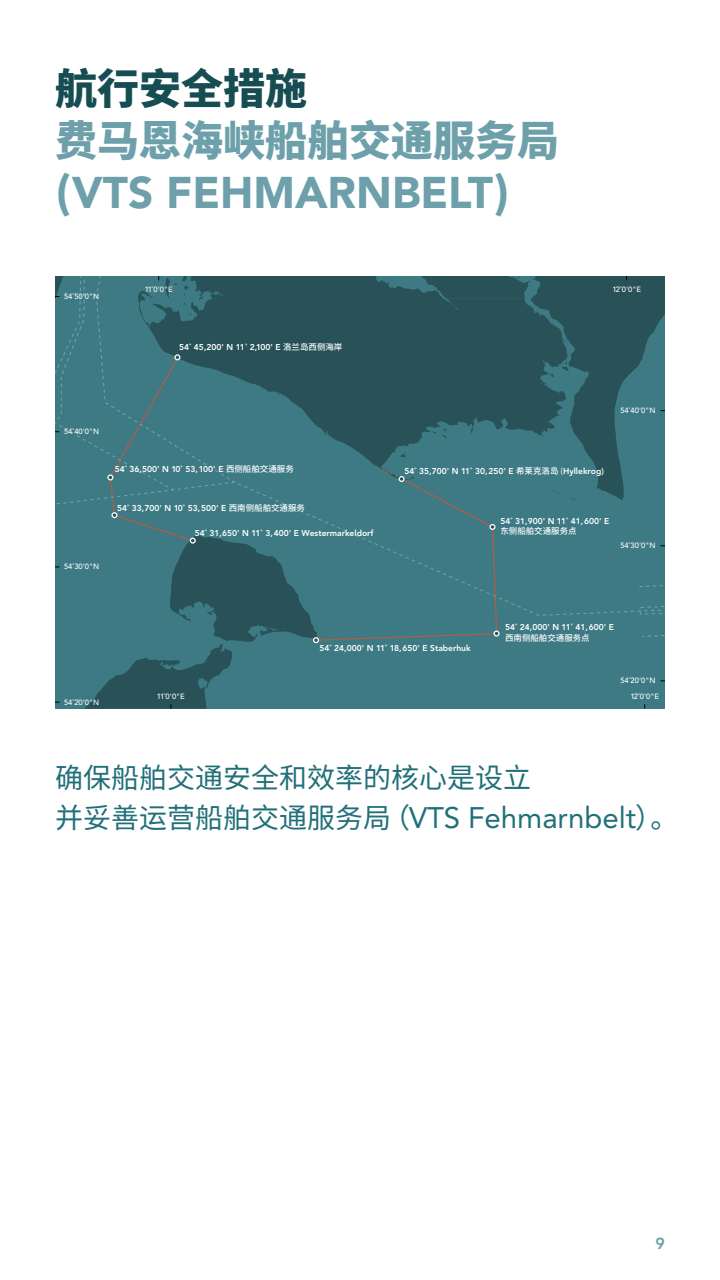
<style>
.page{position:relative;width:720px;height:1280px;background:#fff}
.page>*{position:absolute;margin:0;border:0;box-sizing:border-box;transform-origin:0 0}
.t1{font:900 44px "Avenir LT Std";color:#6da0aa}
.t2{font:900 42px/52px "Noto Sans CJ Ksc";color:#6da0aa}
.Body{font:28px/40px "Noto Sans CJ Ksc";color:#217079}
.t3{font:800 16px "Avenir LT Std";color:#6da0aa}
.t4{font:800 8.5px/10.2px "Avenir LT Std";color:#fff}
.t5{font:500 7.6px/15.7px "Avenir LT Std";color:#fff}
.s1{color:#164d53}
.s2{font-family:"Noto Sans CJ Ksc";font-size:42px}
.s3{font-family:"Noto Sans CJ Ksc";font-weight:500}
.s4{font-family:"Koz Go Pr 6 N";font-weight:400}
.s5{font-family:"Avenir LT Std";font-size:29.5px}
</style>
<div class="page">
<div style="left:55px;top:276px;width:610px;height:433px;background:#3d7a84"></div>
<svg style="left:84px;top:643px;width:233px;height:66px"></svg>
<svg style="left:55px;top:276px;width:610px;height:367px"></svg>
<h2 class="t2" style="left:55px;top:63px;width:505px"><span class="s1">航行安全措施<br></span>费马恩海峡船舶交通服务局</h2>
<h2 class="t1" style="left:55px;top:166px;width:456px"><span class="s2">(</span>VTS FEHMARNBELT<span class="s2">)</span></h2>
<p class="t5" style="left:64px;top:289px;width:37px">54˚50'0"N</p>
<p class="t5" style="left:145px;top:282px;width:29px">11˚0'0"E</p>
<p class="t4" style="left:179px;top:342px;width:165px">54˚ 45,200' N 11˚ 2,100' E <span class="s3">洛兰岛西侧海岸</span></p>
<p class="t5" style="left:64px;top:424px;width:37px">54˚40'0"N</p>
<p class="t4" style="left:115px;top:464px;width:180px">54˚ 36,500' N 10˚ 53,100' E <span class="s3">西侧船舶交通服务</span></p>
<p class="t4" style="left:117px;top:503px;width:189px">54˚ 33,700' N 10˚ 53,500' E <span class="s3">西南侧船舶交通服务</span></p>
<p class="t5" style="left:612px;top:282px;width:30px">12˚0'0"E</p>
<p class="t5" style="left:620px;top:403px;width:37px">54˚40'0"N</p>
<p class="t4" style="left:405px;top:466px;width:201px">54˚ 35,700' N 11˚ 30,250' E <span class="s3">希莱克洛岛</span> <span class="s4">(</span>Hyllekrog)</p>
<p class="t5" style="left:64px;top:559px;width:37px">54˚30'0"N</p>
<p class="t5" style="left:64px;top:694px;width:37px">54˚20'0"N</p>
<p class="t4" style="left:195px;top:528px;width:180px">54˚ 31,650' N 11˚ 3,400' E Westermarkeldorf</p>
<p class="t4" style="left:500px;top:516px;width:111px">54˚ 31,900' N 11˚ 41,600' E<span class="s3">东侧船舶交通服务点</span></p>
<p class="t5" style="left:620px;top:538px;width:37px">54˚30'0"N</p>
<p class="t5" style="left:157px;top:689px;width:29px">11˚0'0"E</p>
<p class="t4" style="left:320px;top:643px;width:153px">54˚ 24,000' N 11˚ 18,650' E Staberhuk</p>
<p class="t4" style="left:505px;top:622px;width:111px">54˚ 24,000' N 11˚ 41,600' E<span class="s3">西南侧船舶交通服务点</span></p>
<p class="t5" style="left:630px;top:673px;width:30px;text-indent:-10px">54˚20'0"N<br>12˚0'0"E</p>
<p class="Body" style="left:55px;top:759px;width:625px">确保船舶交通安全和效率的核心是设立<br>并妥善运营船舶交通服务局 （<span class="s5">VTS Fehmarnbelt</span>）。</p>
<h3 class="t3" style="left:656px;top:1234px;width:11px">9</h3>
</div>
